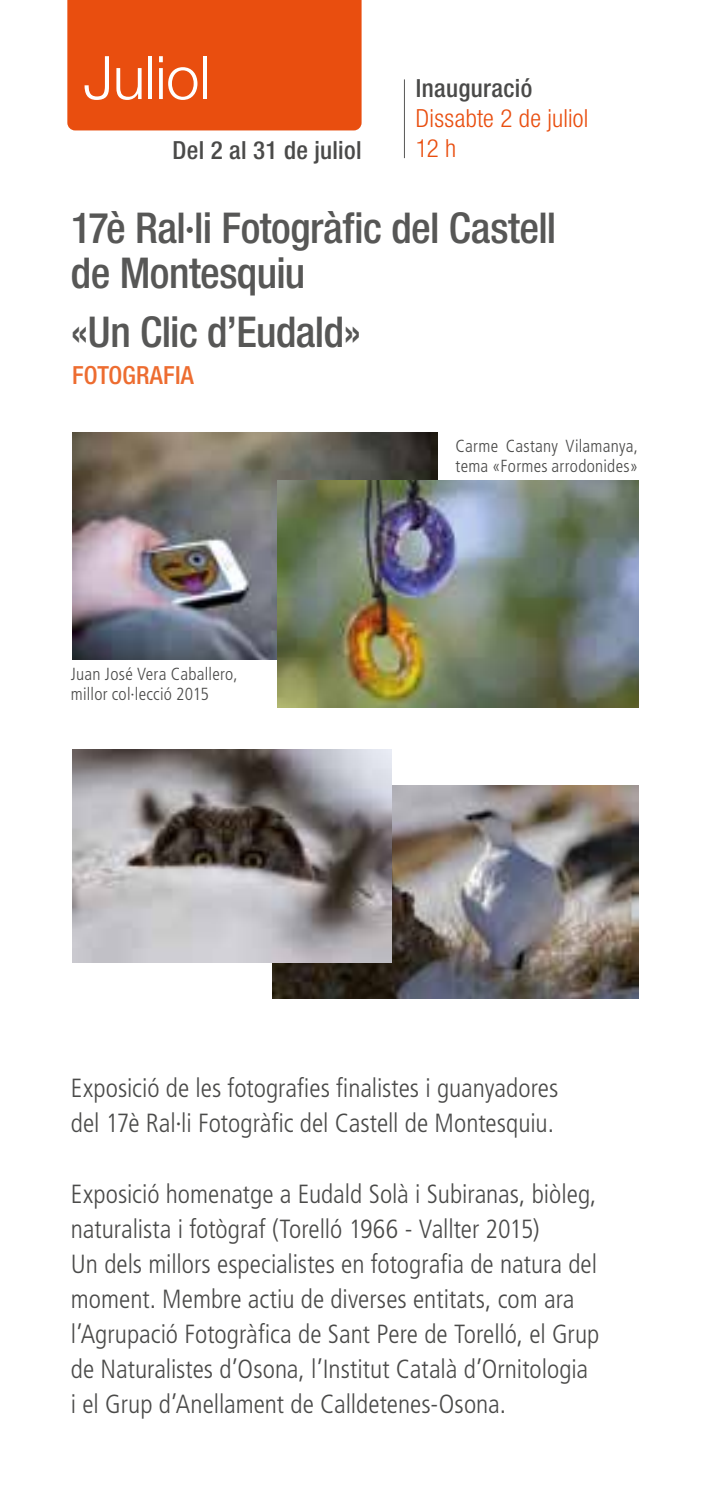
<style>
.page{position:relative;width:709px;height:1489px;background:#fff}
.page>*{position:absolute;margin:0;border:0;box-sizing:border-box;transform-origin:0 0}
.t1{font:300 60px "Helvetica Neue LT Std";letter-spacing:-.005em;color:#fff}
.t2{font:500 condensed 42.5px/45px "Helvetica Neue LT Std";letter-spacing:-.015em;color:#575756}
.t3{font:300 condensed 26.25px/35px "Frutiger LT Std";color:#4a4a49}
.t4{font:500 condensed 25px "Helvetica Neue LT Std";letter-spacing:.015em;color:#4a4a49}
.t5{font:300 condensed 25px/30px "Helvetica Neue LT Std";letter-spacing:.01em;color:#e94e0f}
.t6{font:500 condensed 25px "Helvetica Neue LT Std";letter-spacing:.01em;color:#ed6c30}
.t7{font:300 condensed 17.5px/20px "Frutiger LT Std";letter-spacing:.015em;color:#4a4a49}
</style>
<div class="page">
<img style="left:273px;top:785px;width:365px;height:213px">
<div style="left:67px;top:0;width:294px;height:130px;background:#e94e0f"></div>
<img style="left:72px;top:432px;width:365px;height:227px">
<hr style="left:404px;top:79px;width:1px;height:79px;background:#575756">
<img style="left:72px;top:749px;width:320px;height:213px">
<img style="left:278px;top:481px;width:360px;height:226px">
<h1 class="t1" style="left:83px;top:41px;width:128px">Juliol</h1>
<p class="t4" style="left:172px;top:135px;width:190px">Del 2 al 31 de juliol</p>
<p class="t4" style="left:416px;top:73px;width:118px">Inauguració</p>
<p class="t5" style="left:416px;top:103px;width:174px">Dissabte 2 de juliol<br>12 h</p>
<h2 class="t2" style="left:71px;top:204px;width:487px">17è Ral·li Fotogràfic del Castell de Montesquiu</h2>
<h2 class="t2" style="left:71px;top:309px;width:291px">«Un Clic d’Eudald»</h2>
<p class="t6" style="left:72px;top:360px;width:123px">FOTOGRAFIA</p>
<p class="t7" style="left:71px;top:664px;width:168px">Juan José Vera Caballero, millor col·lecció 2015</p>
<p class="t7" style="left:455px;top:436px;width:184px">Carme Castany Vilamanya, tema «Formes arrodonides»</p>
<p class="t3" style="left:71px;top:1071px;width:489px">Exposició de les fotografies finalistes i guanyadores del 17è Ral·li Fotogràfic del Castell de Montesquiu.</p>
<p class="t3" style="left:71px;top:1176px;width:530px">Exposició homenatge a Eudald Solà i Subiranas, biòleg, naturalista i fotògraf (Torelló 1966 - Vallter 2015)<br>Un dels millors especialistes en fotografia de natura del moment. Membre actiu de diverses entitats, com ara l’Agrupació Fotogràfica de Sant Pere de Torelló, el Grup de Naturalistes d’Osona, l’Institut Català d’Ornitologia i el Grup d’Anellament de Calldetenes-Osona.</p>
</div>
